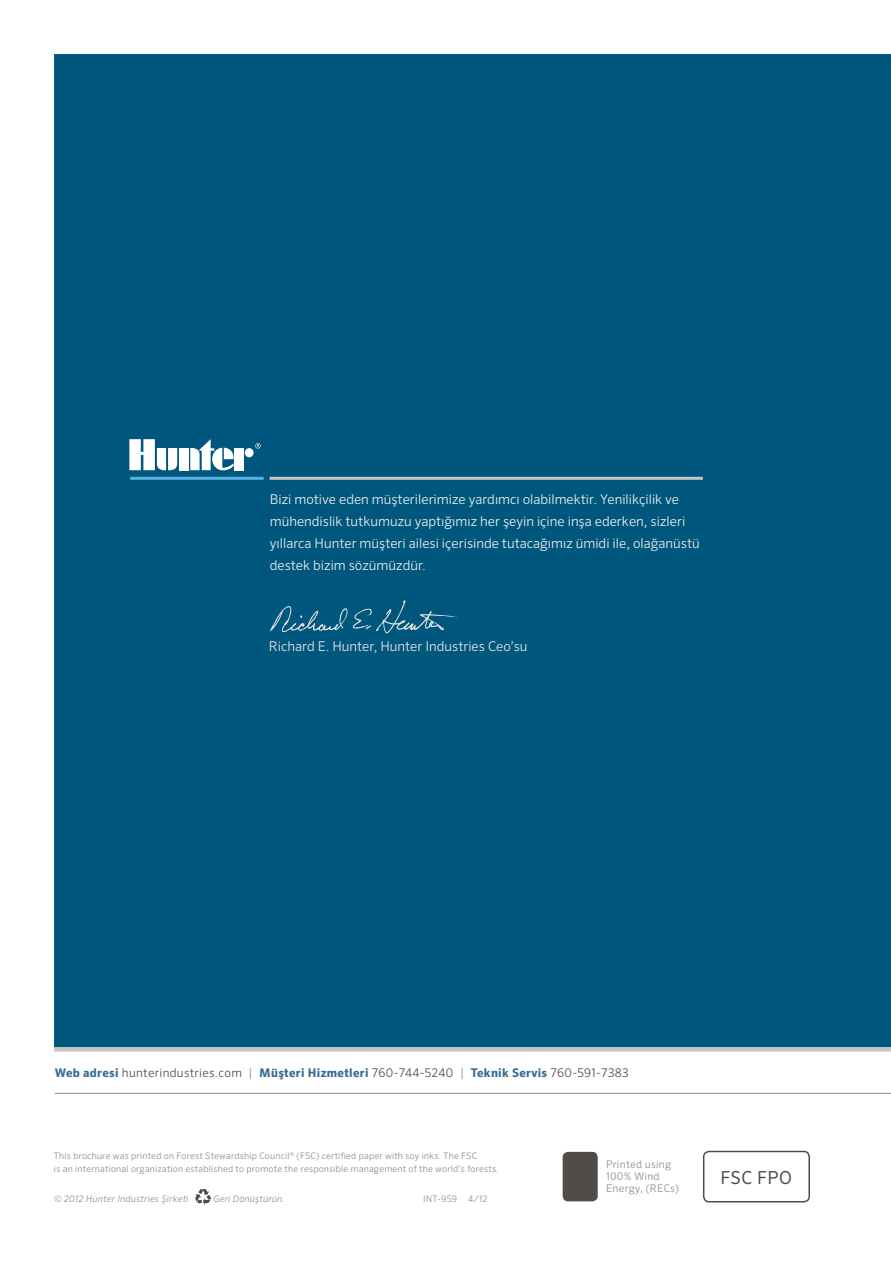
<style>
.page{position:relative;width:891px;height:1269px;background:#fff}
.page>*{position:absolute;margin:0;border:0;box-sizing:border-box;transform-origin:0 0}
.t1{font:18px "Sero Pro";letter-spacing:.025em;color:#504d49}
.t2{font:300 13.5px/21.8px "Sero Pro";color:#f0edea}
.t3{font:300 13.5px "Sero Pro";color:#eae6e1}
.t4{font:300 12px "Sero Pro";letter-spacing:.025em;color:#504d49}
.t5{font:300 10.5px/11.9px "Sero Pro";letter-spacing:.025em;color:#908a86}
.t6{font:300 9px/13px "Sero Pro";letter-spacing:.02em;color:#908a86}
.t7{font:italic 300 9px "Sero Pro";letter-spacing:.025em;color:#908a86}
.s1{font-weight:700;color:#396b8f}
.s2{color:#908a86}
</style>
<div class="page">
<div style="left:54px;top:54px;width:837px;height:995px;background:#00577e"></div>
<svg style="left:270px;top:600px;width:188px;height:34px"></svg>
<svg style="left:195px;top:1189px;width:16px;height:16px"></svg>
<div style="left:703px;top:1151px;width:107px;height:52px;border:2px solid #504d49;border-radius:5px"></div>
<div style="left:563px;top:1152px;width:35px;height:49px;background:#504d49;border-radius:5px"></div>
<hr style="left:55px;top:1093px;width:836px;height:1px;background:#908a86">
<div style="left:54px;top:1047px;width:837px;height:5px;background:#c9c4c2"></div>
<hr style="left:270px;top:477px;width:433px;height:3px;background:#c9c4c2">
<hr style="left:130px;top:477px;width:134px;height:3px;background:#57b2e2">
<svg style="left:255px;top:443px;width:6px;height:6px"></svg>
<div style="left:179px;top:448px;width:9px;height:22px;background:#fff"></div>
<div style="left:245px;top:448px;width:9px;height:9px;background:#fff;border-radius:50%"></div>
<div style="left:235px;top:448px;width:9px;height:22px;background:#fff"></div>
<svg style="left:190px;top:439px;width:44px;height:31px"></svg>
<svg style="left:129px;top:439px;width:48px;height:31px"></svg>
<p class="t2" style="left:270px;top:489px;width:431px">Bizi motive eden müşterilerimize yardımcı olabilmektir. Yenilikçilik ve mühendislik tutkumuzu yaptığımız her şeyin içine inşa ederken, sizleri yıllarca Hunter müşteri ailesi içerisinde tutacağımız ümidi ile, olağanüstü destek bizim sözümüzdür.</p>
<p class="t3" style="left:269px;top:638px;width:260px">Richard E. Hunter, Hunter Industries Ceo’su</p>
<p class="t4" style="left:55px;top:1066px;width:576px"><span class="s1">Web adresi</span> hunterindustries.com <span class="s2">|</span> <span class="s1">Müşteri Hizmetleri</span> 760-744-5240 <span class="s2">|</span> <span class="s1">Teknik Servis</span> 760-591-7383</p>
<p class="t6" style="left:54px;top:1149px;width:446px">This brochure was printed on Forest Stewardship Council<sup>®</sup> (FSC) certified paper with soy inks. The FSC<br>is an international organization established to promote the responsible management of the world’s forests.</p>
<p class="t7" style="left:54px;top:1193px;width:136px">© 2012 Hunter Industries Şirketi</p>
<p class="t7" style="left:213px;top:1193px;width:73px">Geri Dönüştürün.</p>
<p class="t6" style="left:423px;top:1192px;width:35px">INT-959</p>
<p class="t6" style="left:468px;top:1192px;width:21px">4/12</p>
<p class="t5" style="left:606px;top:1159px;width:74px">Printed using<br>100% Wind<br>Energy, (RECs)</p>
<h1 class="t1" style="left:720px;top:1167px;width:73px">FSC FPO</h1>
</div>
